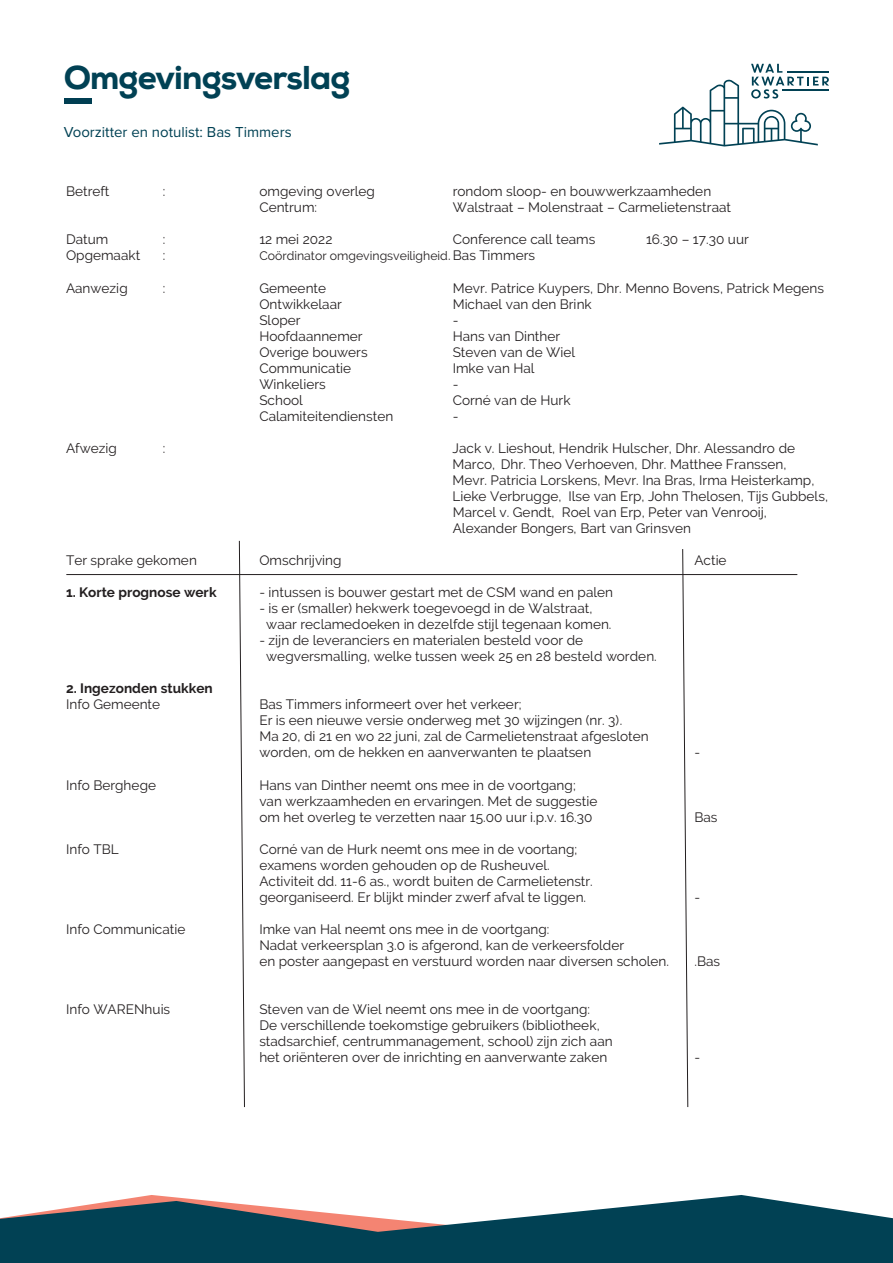
<style>
.page{position:relative;width:893px;height:1263px;background:#fff}
.page>*{position:absolute;margin:0;border:0;box-sizing:border-box;transform-origin:0 0}
.t1{font:800 33px "Nexa";letter-spacing:-.025em;color:#014154}
.t2{font:15px "Proxima Nova";color:#014154}
.t3{font:13.65px/16px "Raleway";color:#231f20}
.t4{font:700 13.65px/16px "Raleway";color:#231f20}
.t5{font:12.3px "Raleway";color:#231f20}
.s1{font-size:13.65px}
.s2{font-weight:400}
</style>
<div class="page">
<svg style="left:0;top:1195px;width:893px;height:68px;fill:#014154"></svg>
<svg style="left:659px;top:64px;width:170px;height:83px"></svg>
<div style="left:64px;top:99px;width:27px;height:5px;background:#003e52"></div>
<hr style="left:66px;top:574px;width:731px;height:1px;background:#231f20">
<svg style="left:239px;top:540px;width:6px;height:568px"></svg>
<svg style="left:682px;top:549px;width:6px;height:558px"></svg>
<h1 class="t1" style="left:64px;top:56px;width:288px">Omgevingsverslag</h1>
<p class="t2" style="left:64px;top:121px;width:229px">Voorzitter en notulist: Bas Timmers</p>
<p class="t3" style="left:66px;top:184px;width:45px">Betreft</p>
<p class="t3" style="left:163px;top:184px;width:4px">:</p>
<p class="t3" style="left:259px;top:184px;width:117px">omgeving overleg</p>
<p class="t3" style="left:453px;top:184px;width:260px">rondom sloop- en bouwwerkzaamheden</p>
<p class="t3" style="left:259px;top:200px;width:59px">Centrum:</p>
<p class="t3" style="left:453px;top:200px;width:280px">Walstraat – Molenstraat – Carmelietenstraat</p>
<p class="t3" style="left:66px;top:232px;width:44px">Datum</p>
<p class="t3" style="left:163px;top:232px;width:4px">:</p>
<p class="t3" style="left:259px;top:232px;width:75px">12 mei 2022</p>
<p class="t3" style="left:453px;top:232px;width:144px">Conference call teams</p>
<p class="t3" style="left:646px;top:232px;width:104px">16.30 – 17.30 uur</p>
<p class="t3" style="left:66px;top:248px;width:76px">Opgemaakt</p>
<p class="t3" style="left:163px;top:248px;width:4px">:</p>
<p class="t5" style="left:259px;top:249px;width:277px">Coördinator omgevingsveiligheid<span class="s1">. Bas Timmers</span></p>
<p class="t3" style="left:66px;top:280px;width:63px">Aanwezig</p>
<p class="t3" style="left:163px;top:280px;width:4px">:</p>
<p class="t3" style="left:259px;top:280px;width:68px">Gemeente</p>
<p class="t3" style="left:453px;top:280px;width:373px">Mevr. Patrice Kuypers, Dhr. Menno Bovens, Patrick Megens</p>
<p class="t3" style="left:259px;top:296px;width:84px">Ontwikkelaar</p>
<p class="t3" style="left:453px;top:296px;width:140px">Michael van den Brink</p>
<p class="t3" style="left:259px;top:312px;width:43px">Sloper</p>
<p class="t3" style="left:453px;top:312px;width:7px">-</p>
<p class="t3" style="left:259px;top:328px;width:105px">Hoofdaannemer</p>
<p class="t3" style="left:453px;top:328px;width:109px">Hans van Dinther</p>
<p class="t3" style="left:259px;top:344px;width:110px">Overige bouwers</p>
<p class="t3" style="left:453px;top:344px;width:124px">Steven van de Wiel</p>
<p class="t3" style="left:259px;top:360px;width:93px">Communicatie</p>
<p class="t3" style="left:453px;top:360px;width:83px">Imke van Hal</p>
<p class="t3" style="left:259px;top:376px;width:68px">Winkeliers</p>
<p class="t3" style="left:453px;top:376px;width:7px">-</p>
<p class="t3" style="left:259px;top:392px;width:45px">School</p>
<p class="t3" style="left:453px;top:392px;width:119px">Corné van de Hurk</p>
<p class="t3" style="left:259px;top:408px;width:135px">Calamiteitendiensten</p>
<p class="t3" style="left:453px;top:408px;width:7px">-</p>
<p class="t3" style="left:66px;top:440px;width:52px">Afwezig</p>
<p class="t3" style="left:163px;top:440px;width:4px">:</p>
<p class="t3" style="left:453px;top:440px;width:377px">Jack v. Lieshout, Hendrik Hulscher, Dhr. Alessandro de Marco, Dhr. Theo Verhoeven, Dhr. Matthee Franssen,<br>Mevr. Patricia Lorskens, Mevr. Ina Bras, Irma Heisterkamp, Lieke Verbrugge, Ilse van Erp, John Thelosen, Tijs Gubbels, Marcel v. Gendt, Roel van Erp, Peter van Venrooij, Alexander Bongers, Bart van Grinsven</p>
<p class="t3" style="left:66px;top:552px;width:132px">Ter sprake gekomen</p>
<p class="t3" style="left:259px;top:552px;width:84px">Omschrijving</p>
<p class="t3" style="left:694px;top:552px;width:34px">Actie</p>
<p class="t4" style="left:66px;top:584px;width:152px">1. Korte prognose werk</p>
<p class="t3" style="left:259px;top:584px;width:355px">- intussen is bouwer gestart met de CSM wand en palen</p>
<p class="t3" style="left:266px;top:600px;width:347px;text-indent:-7px">- is er (smaller) hekwerk toegevoegd in de Walstraat, waar reclamedoeken in dezelfde stijl tegenaan komen.</p>
<p class="t3" style="left:266px;top:632px;width:392px;text-indent:-7px">- zijn de leveranciers en materialen besteld voor de wegversmalling, welke tussen week 25 en 28 besteld worden.</p>
<p class="t4" style="left:66px;top:681px;width:148px">2. Ingezonden stukken<br><span class="s2">Info Gemeente</span></p>
<p class="t3" style="left:259px;top:696px;width:391px">Bas Timmers informeert over het verkeer;<br>Er is een nieuwe versie onderweg met 30 wijzingen (nr. 3).<br>Ma 20, di 21 en wo 22 juni, zal de Carmelietenstraat afgesloten worden, om de hekken en aanverwanten te plaatsen</p>
<p class="t3" style="left:694px;top:745px;width:7px">-</p>
<p class="t3" style="left:66px;top:777px;width:91px">Info Berghege</p>
<p class="t3" style="left:259px;top:777px;width:340px">Hans van Dinther neemt ons mee in de voortgang; van werkzaamheden en ervaringen. Met de suggestie om het overleg te verzetten naar 15.00 uur i.p.v. 16.30</p>
<p class="t3" style="left:66px;top:841px;width:54px">Info TBL</p>
<p class="t3" style="left:259px;top:841px;width:335px">Corné van de Hurk neemt ons mee in de voortang; examens worden gehouden op de Rusheuvel.<br>Activiteit dd. 11-6 as., wordt buiten de Carmelietenstr. georganiseerd. Er blijkt minder zwerf afval te liggen.</p>
<p class="t3" style="left:66px;top:921px;width:121px">Info Communicatie</p>
<p class="t3" style="left:259px;top:921px;width:411px">Imke van Hal neemt ons mee in de voortgang:<br>Nadat verkeersplan 3.0 is afgerond, kan de verkeersfolder<br>en poster aangepast en verstuurd worden naar diversen scholen.</p>
<p class="t3" style="left:66px;top:1001px;width:106px">Info WARENhuis</p>
<p class="t3" style="left:259px;top:1001px;width:355px">Steven van de Wiel neemt ons mee in de voortgang:<br>De verschillende toekomstige gebruikers (bibliotheek, stadsarchief, centrummanagement, school) zijn zich aan het oriënteren over de inrichting en aanverwante zaken</p>
<p class="t3" style="left:694px;top:809px;width:25px">Bas</p>
<p class="t3" style="left:694px;top:889px;width:7px">-</p>
<p class="t3" style="left:694px;top:953px;width:27px">.Bas</p>
<p class="t3" style="left:694px;top:1049px;width:7px">-</p>
</div>
